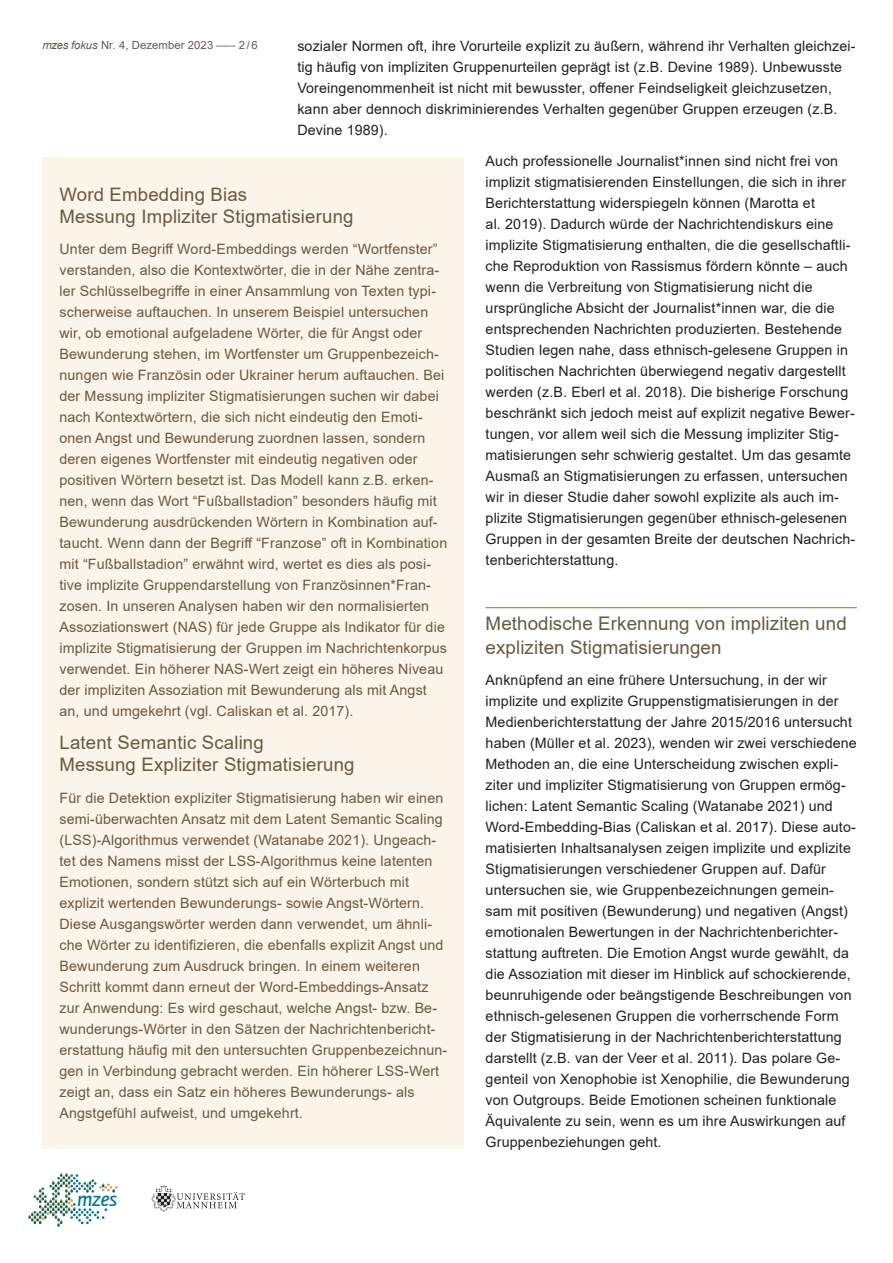
<style>
.page{position:relative;width:893px;height:1263px;background:#fff}
.page>*{position:absolute;margin:0;border:0;box-sizing:border-box;transform-origin:0 0}
.t1{font:18.75px/24px "Arial";letter-spacing:.005em;color:#6b5841}
.bodytext{font:18.6px/22.4px "Arial";letter-spacing:.01em;color:#6b5841}
.t2{font:italic 18.6px "Fedra Sans";color:#007596}
.bodytext-2{font:14.25px/21px "Arial";letter-spacing:.01em;color:#231f20}
.bodytext-3{font:14.25px/21px "Arial";letter-spacing:.01em;color:#6b5841}
.running_header{font:11.25px "Arial";letter-spacing:.01em;color:#6b5841}
.s1{font-style:italic}
</style>
<div class="page">
<svg style="left:152px;top:1185px;width:93px;height:27px"></svg>
<svg style="left:28px;top:1173px;width:90px;height:54px"></svg>
<hr style="left:486px;top:607px;width:371px;height:1px;background:#9d8972">
<div style="left:43px;top:157px;width:421px;height:991px;background:#faf4e9"></div>
<p class="running_header" style="left:43px;top:38px;width:217px"><span class="s1">mzes fokus</span> Nr. 4, Dezember 2023 ––– 2 / 6</p>
<p class="bodytext-2" style="left:297px;top:35px;width:560px">sozialer Normen oft, ihre Vorurteile explizit zu äußern, während ihr Verhalten gleichzei&shy;tig häufig von impliziten Gruppenurteilen geprägt ist (z.B. Devine 1989). Unbewusste Voreingenommenheit ist nicht mit bewusster, offener Feindseligkeit gleichzusetzen, kann aber dennoch diskriminierendes Verhalten gegenüber Gruppen erzeugen (z.B.<br>Devine 1989).</p>
<p class="bodytext-2" style="left:486px;top:150px;width:371px">Auch professionelle Journalist*innen sind nicht frei von implizit stigmatisierenden Einstellungen, die sich in ihrer Berichterstattung widerspiegeln können (Marotta et<br>al. 2019). Dadurch würde der Nachrichtendiskurs eine implizite Stigmatisierung enthalten, die die gesellschaftli&shy;che Reproduktion von Rassismus fördern könnte – auch wenn die Verbreitung von Stigmatisierung nicht die ursprüngliche Absicht der Journalist*innen war, die die entsprechenden Nachrichten produzierten. Bestehende Studien legen nahe, dass ethnisch-gelesene Gruppen in politischen Nachrichten überwiegend negativ dargestellt werden (z.B. Eberl et al. 2018). Die bisherige Forschung beschränkt sich jedoch meist auf explizit negative Bewer&shy;tungen, vor allem weil sich die Messung impliziter Stig&shy;matisierungen sehr schwierig gestaltet. Um das gesamte Ausmaß an Stigmatisierungen zu erfassen, untersuchen wir in dieser Studie daher sowohl explizite als auch im&shy;plizite Stigmatisierungen gegenüber ethnisch-gelesenen Gruppen in der gesamten Breite der deutschen Nachrich&shy;tenberichterstattung.</p>
<p class="bodytext" style="left:60px;top:183px;width:295px">Word Embedding Bias<br>Messung Impliziter Stigmatisierung</p>
<p class="bodytext-3" style="left:60px;top:239px;width:389px">Unter dem Begriff Word-Embeddings werden “Wortfenster” verstanden, also die Kontextwörter, die in der Nähe zentra&shy;ler Schlüsselbegriffe in einer Ansammlung von Texten typi&shy;scherweise auftauchen. In unserem Beispiel untersuchen wir, ob emotional aufgeladene Wörter, die für Angst oder Bewunderung stehen, im Wortfenster um Gruppenbezeich&shy;nungen wie Französin oder Ukrainer herum auftauchen. Bei der Messung impliziter Stigmatisierungen suchen wir dabei nach Kontextwörtern, die sich nicht eindeutig den Emoti&shy;onen Angst und Bewunderung zuordnen lassen, sondern deren eigenes Wortfenster mit eindeutig negativen oder positiven Wörtern besetzt ist. Das Modell kann z.B. erken&shy;nen, wenn das Wort “Fußballstadion” besonders häufig mit Bewunderung ausdrückenden Wörtern in Kombination auf&shy;taucht. Wenn dann der Begriff “Franzose” oft in Kombination mit “Fußballstadion” erwähnt wird, wertet es dies als posi&shy;tive implizite Gruppendarstellung von Französinnen*Fran&shy;zosen. In unseren Analysen haben wir den normalisierten Assoziationswert (NAS) für jede Gruppe als Indikator für die implizite Stigmatisierung der Gruppen im Nachrichtenkorpus verwendet. Ein höherer NAS-Wert zeigt ein höheres Niveau der impliziten Assoziation mit Bewunderung als mit Angst an, und umgekehrt (vgl. Caliskan et al. 2017).</p>
<p class="bodytext" style="left:60px;top:731px;width:296px">Latent Semantic Scaling<br>Messung Expliziter Stigmatisierung</p>
<p class="bodytext-3" style="left:60px;top:787px;width:389px">Für die Detektion expliziter Stigmatisierung haben wir einen semi-überwachten Ansatz mit dem Latent Semantic Scaling (LSS)-Algorithmus verwendet (Watanabe 2021). Ungeach&shy;tet des Namens misst der LSS-Algorithmus keine latenten Emotionen, sondern stützt sich auf ein Wörterbuch mit explizit wertenden Bewunderungs- sowie Angst-Wörtern.<br>Diese Ausgangswörter werden dann verwendet, um ähnli&shy;che Wörter zu identifizieren, die ebenfalls explizit Angst und Bewunderung zum Ausdruck bringen. In einem weiteren Schritt kommt dann erneut der Word-Embeddings-Ansatz zur Anwendung: Es wird geschaut, welche Angst- bzw. Be&shy;wunderungs-Wörter in den Sätzen der Nachrichtenbericht&shy;erstattung häufig mit den untersuchten Gruppenbezeichnun&shy;gen in Verbindung gebracht werden. Ein höherer LSS-Wert zeigt an, dass ein Satz ein höheres Bewunderungs- als Angstgefühl aufweist, und umgekehrt.</p>
<p class="t1" style="left:486px;top:611px;width:363px">Methodische Erkennung von impliziten und expliziten Stigmatisierungen</p>
<p class="bodytext-2" style="left:486px;top:669px;width:373px">Anknüpfend an eine frühere Untersuchung, in der wir implizite und explizite Gruppenstigmatisierungen in der Medienberichterstattung der Jahre 2015/2016 untersucht haben (Müller et al. 2023), wenden wir zwei verschiedene Methoden an, die eine Unterscheidung zwischen expli&shy;ziter und impliziter Stigmatisierung von Gruppen ermög&shy;lichen: Latent Semantic Scaling (Watanabe 2021) und Word-Embedding-Bias (Caliskan et al. 2017). Diese auto&shy;matisierten Inhaltsanalysen zeigen implizite und explizite Stigmatisierungen verschiedener Gruppen auf. Dafür untersuchen sie, wie Gruppenbezeichnungen gemein&shy;sam mit positiven (Bewunderung) und negativen (Angst) emotionalen Bewertungen in der Nachrichtenberichter&shy;stattung auftreten. Die Emotion Angst wurde gewählt, da die Assoziation mit dieser im Hinblick auf schockierende, beunruhigende oder beängstigende Beschreibungen von ethnisch-gelesenen Gruppen die vorherrschende Form der Stigmatisierung in der Nachrichtenberichterstattung darstellt (z.B. van der Veer et al. 2011). Das polare Ge&shy;genteil von Xenophobie ist Xenophilie, die Bewunderung von Outgroups. Beide Emotionen scheinen funktionale Äquivalente zu sein, wenn es um ihre Auswirkungen auf Gruppenbeziehungen geht.</p>
<h2 class="t2" style="left:77px;top:1189px;width:42px">mzes</h2>
</div>
